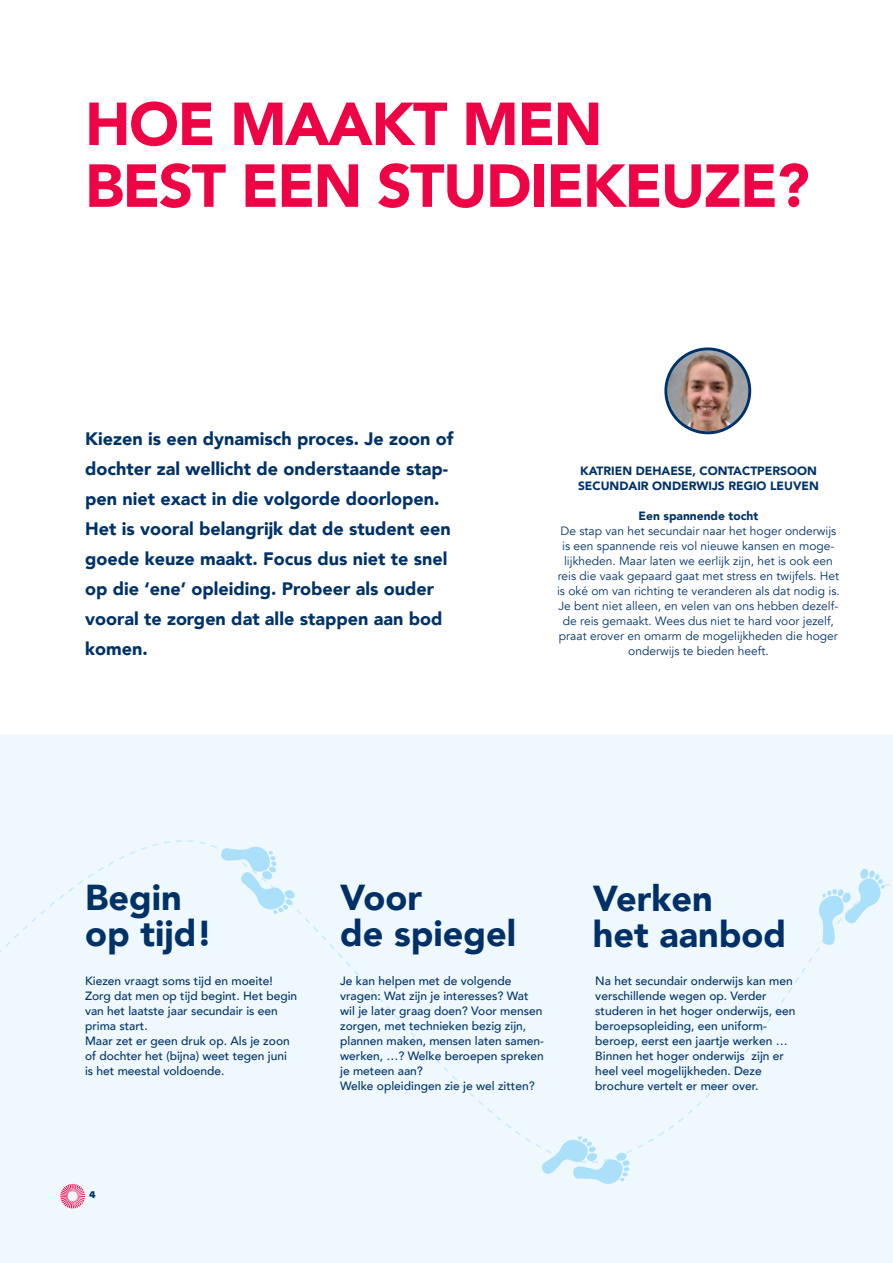
<style>
.page{position:relative;width:893px;height:1263px;background:#fff}
.page>*{position:absolute;margin:0;border:0;box-sizing:border-box;transform-origin:0 0}
.UCLL_-_HOOFDTITEL_-_roze{font:900 60px "Avenir";letter-spacing:-.025em;color:#ee0344}
.t1{font:900 36px/36px "Avenir";color:#003268}
.Introductietekst{font:900 18px/30px "Avenir";color:#003268}
.t2{font:500 12px/15px "Avenir";color:#003268}
.t3{font:12px/15px "Avenir";color:#003268;text-align:center}
.t4{font:900 12px "Avenir";color:#003268}
.t5{font:700 12px "Novecentosanswide";color:#003268}
</style>
<div class="page">
<div style="left:0;top:734px;width:893px;height:529px;background:#eef8fd"></div>
<svg style="left:60px;top:1184px;width:25px;height:24px"></svg>
<svg style="left:819px;top:869px;width:66px;height:76px"></svg>
<svg style="left:539px;top:1136px;width:91px;height:48px"></svg>
<svg style="left:221px;top:846px;width:74px;height:68px"></svg>
<img style="left:667px;top:350px;width:81px;height:81px;border-radius:40px">
<div style="left:664px;top:347px;width:87px;height:87px;border:3px solid #003268;border-radius:50%"></div>
<p class="UCLL_-_HOOFDTITEL_-_roze" style="left:85px;top:73px;width:519px">HOE MAAKT MEN</p>
<p class="UCLL_-_HOOFDTITEL_-_roze" style="left:85px;top:134px;width:726px">BEST EEN STUDIEKEUZE?</p>
<p class="Introductietekst" style="left:85px;top:423px;width:370px">Kiezen is een dynamisch proces. Je zoon of dochter zal wellicht de onderstaande stap&shy;pen niet exact in die volgorde doorlopen.<br>Het is vooral belangrijk dat de student een goede keuze maakt. Focus dus niet te snel op die ‘ene’ opleiding. Probeer als ouder vooral te zorgen dat alle stappen aan bod komen.</p>
<p class="t4" style="left:580px;top:461px;width:238px">KATRIEN DEHAESE, CONTACTPERSOON</p>
<p class="t4" style="left:578px;top:476px;width:242px">SECUNDAIR ONDERWIJS REGIO LEUVEN</p>
<p class="t4" style="left:639px;top:506px;width:121px">Een spannende tocht</p>
<p class="t3" style="left:557px;top:524px;width:284px">De stap van het secundair naar het hoger onderwijs is een spannende reis vol nieuwe kansen en moge&shy;lijkheden. Maar laten we eerlijk zijn, het is ook een reis die vaak gepaard gaat met stress en twijfels. Het is oké om van richting te veranderen als dat nodig is.<br>Je bent niet alleen, en velen van ons hebben dezelf&shy;de reis gemaakt. Wees dus niet te hard voor jezelf, praat erover en omarm de mogelijkheden die hoger onderwijs te bieden heeft.</p>
<p class="t1" style="left:85px;top:878px;width:98px">Begin</p>
<p class="t1" style="left:85px;top:914px;width:129px">op tijd!</p>
<p class="t2" style="left:85px;top:973px;width:189px">Kiezen vraagt soms tijd en moeite!</p>
<p class="t2" style="left:85px;top:988px;width:214px">Zorg dat men op tijd begint. Het begin van het laatste jaar secundair is een prima start.</p>
<p class="t2" style="left:85px;top:1033px;width:206px">Maar zet er geen druk op. Als je zoon of dochter het (bijna) weet tegen juni is het meestal voldoende.</p>
<p class="t5" style="left:89px;top:1186px;width:8px">4</p>
<h2 class="t1" style="left:340px;top:879px;width:178px">Voor<br>de spiegel</h2>
<h2 class="t1" style="left:593px;top:879px;width:195px">Verken<br>het aanbod</h2>
<p class="t2" style="left:340px;top:973px;width:205px">Je kan helpen met de volgende vragen: Wat zijn je interesses? Wat wil je later graag doen? Voor mensen zorgen, met technieken bezig zijn, plannen maken, mensen laten samen&shy;werken, …? Welke beroepen spreken je meteen aan?<br>Welke opleidingen zie je wel zitten?</p>
<p class="t2" style="left:595px;top:973px;width:202px">Na het secundair onderwijs kan men verschillende wegen op. Verder studeren in het hoger onderwijs, een beroepsopleiding, een uniform-</p>
<p class="t2" style="left:595px;top:1033px;width:194px">beroep, eerst een jaartje werken …</p>
<p class="t2" style="left:595px;top:1048px;width:190px">Binnen het hoger onderwijs zijn er heel veel mogelijkheden. Deze</p>
<p class="t2" style="left:595px;top:1078px;width:165px">brochure vertelt er meer over.</p>
</div>
